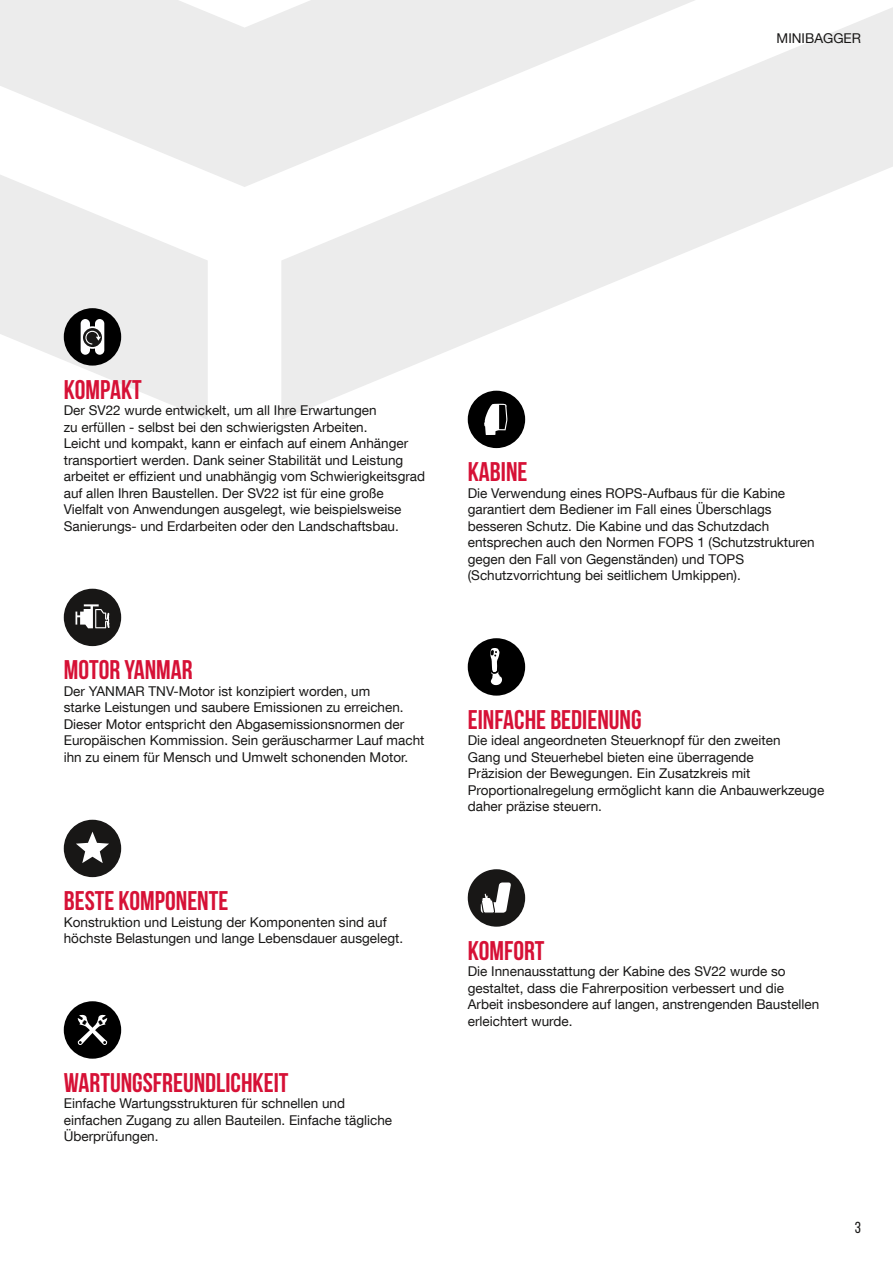
<style>
.page{position:relative;width:893px;height:1263px;background:#fff}
.page>*{position:absolute;margin:0;border:0;box-sizing:border-box;transform-origin:0 0}
.t1{font:700 27px "Bebas Neue";color:#d61136}
.t2{font:15.9px "Bebas Neue";color:#181716}
.t3{font:13.5px/16.5px "Helvetica Neue LT Com";color:#181716}
</style>
<div class="page">
<svg style="left:281px;top:7px;width:612px;height:413px"></svg>
<svg style="left:0;top:0;width:696px;height:187px;fill:#ececec"></svg>
<svg style="left:0;top:174px;width:208px;height:246px;fill:#ececec"></svg>
<div style="left:64px;top:308px;width:57px;height:58px;background:#000;border-radius:50%"></div>
<svg style="left:81px;top:319px;width:23px;height:36px"></svg>
<div style="left:64px;top:589px;width:57px;height:57px;background:#181716;border-radius:50%"></div>
<svg style="left:76px;top:604px;width:34px;height:24px"></svg>
<div style="left:64px;top:820px;width:57px;height:57px;background:#181716;border-radius:50%"></div>
<svg style="left:76px;top:832px;width:33px;height:31px"></svg>
<div style="left:64px;top:1001px;width:57px;height:58px;background:#000;border-radius:50%"></div>
<svg style="left:78px;top:1014px;width:29px;height:31px"></svg>
<div style="left:468px;top:391px;width:57px;height:57px;background:#000;border-radius:50%"></div>
<svg style="left:484px;top:404px;width:23px;height:31px"></svg>
<div style="left:468px;top:638px;width:57px;height:58px;background:#000;border-radius:50%"></div>
<svg style="left:490px;top:648px;width:12px;height:38px"></svg>
<svg style="left:468px;top:869px;width:57px;height:58px"></svg>
<p class="t3" style="left:777px;top:29px;width:86px">MINIBAGGER</p>
<h1 class="t1" style="left:64px;top:374px;width:80px">KOMPAKT</h1>
<p class="t3" style="left:64px;top:402px;width:363px">Der SV22 wurde entwickelt, um all Ihre Erwartungen<br>zu erfüllen - selbst bei den schwierigsten Arbeiten.<br>Leicht und kompakt, kann er einfach auf einem Anhänger transportiert werden. Dank seiner Stabilität und Leistung arbeitet er effizient und unabhängig vom Schwierigkeitsgrad auf allen Ihren Baustellen. Der SV22 ist für eine große Vielfalt von Anwendungen ausgelegt, wie beispielsweise Sanierungs- und Erdarbeiten oder den Landschaftsbau.</p>
<h1 class="t1" style="left:64px;top:655px;width:130px">MOTOR YANMAR</h1>
<p class="t3" style="left:64px;top:682px;width:362px">Der YANMAR TNV-Motor ist konzipiert worden, um<br>starke Leistungen und saubere Emissionen zu erreichen.<br>Dieser Motor entspricht den Abgasemissionsnormen der Europäischen Kommission. Sein geräuscharmer Lauf macht ihn zu einem für Mensch und Umwelt schonenden Motor.</p>
<h1 class="t1" style="left:64px;top:886px;width:166px">BESTE KOMPONENTE</h1>
<p class="t3" style="left:64px;top:913px;width:341px">Konstruktion und Leistung der Komponenten sind auf höchste Belastungen und lange Lebensdauer ausgelegt.</p>
<h1 class="t1" style="left:64px;top:1067px;width:226px">WARTUNGSFREUNDLICHKEIT</h1>
<p class="t3" style="left:64px;top:1095px;width:330px">Einfache Wartungsstrukturen für schnellen und einfachen Zugang zu allen Bauteilen. Einfache tägliche<br>Überprüfungen.</p>
<h1 class="t1" style="left:468px;top:457px;width:61px">KABINE</h1>
<p class="t3" style="left:468px;top:484px;width:348px">Die Verwendung eines ROPS-Aufbaus für die Kabine garantiert dem Bediener im Fall eines Überschlags besseren Schutz. Die Kabine und das Schutzdach entsprechen auch den Normen FOPS 1 (Schutzstrukturen gegen den Fall von Gegenständen) und TOPS (Schutzvorrichtung bei seitlichem Umkippen).</p>
<h1 class="t1" style="left:468px;top:704px;width:175px">EINFACHE BEDIENUNG</h1>
<p class="t3" style="left:468px;top:732px;width:358px">Die ideal angeordneten Steuerknopf für den zweiten<br>Gang und Steuerhebel bieten eine überragende<br>Präzision der Bewegungen. Ein Zusatzkreis mit Proportionalregelung ermöglicht kann die Anbauwerkzeuge daher präzise steuern.</p>
<h1 class="t1" style="left:468px;top:935px;width:78px">KOMFORT</h1>
<p class="t3" style="left:468px;top:963px;width:353px">Die Innenausstattung der Kabine des SV22 wurde so gestaltet, dass die Fahrerposition verbessert und die Arbeit insbesondere auf langen, anstrengenden Baustellen erleichtert wurde.</p>
<p class="t2" style="left:855px;top:1219px;width:8px">3</p>
</div>
